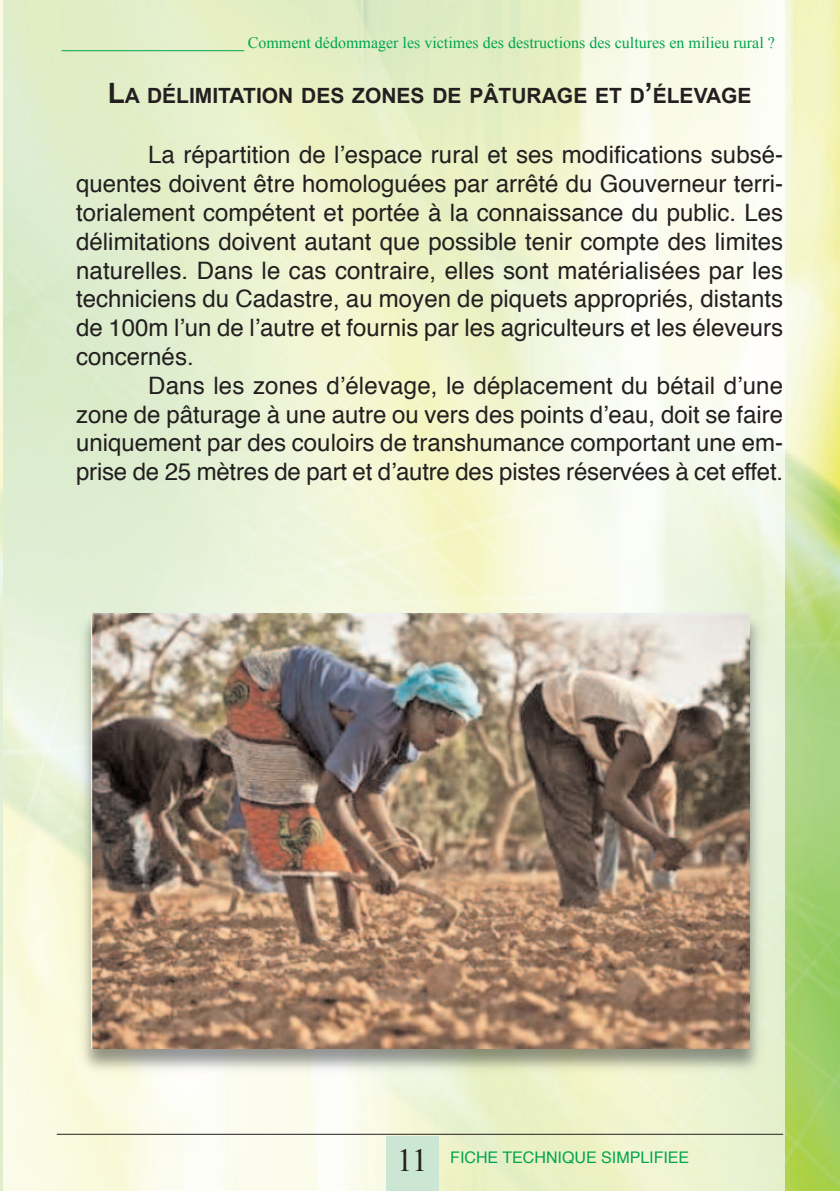
<style>
.page{position:relative;width:840px;height:1191px;background:#fff}
.page>*{position:absolute;margin:0;border:0;box-sizing:border-box;transform-origin:0 0}
.t1{font:32px "Times New Roman";color:#231f20}
.t2{font:24px/28.8px "Helvetica";letter-spacing:-.005em;color:#231f20;text-align:justify}
.t3{font:700 21px "Arial";color:#231f20}
.t4{font:16px "Times New Roman";color:#00a54f}
.t5{font:16px "Helvetica";color:#00a54f}
.s1{font-size:28px}
</style>
<div class="page">
<img style="left:3px;top:0;width:781px;height:1191px">
<img style="left:784px;top:0;width:55px;height:1191px">
<div style="left:386px;top:1136px;width:52px;height:54px;background:#cbe6d3"></div>
<hr style="left:62px;top:50px;width:182px;height:1px;background:#00a54f">
<hr style="left:57px;top:1133px;width:725px;height:1px;background:#231f20">
<img style="left:76px;top:608px;width:692px;height:470px">
<img style="left:91px;top:613px;width:657px;height:435px">
<p class="t4" style="left:248px;top:34px;width:528px">Comment dédommager les victimes des destructions des cultures en milieu rural ?</p>
<p class="t3" style="left:108px;top:84px;width:645px"><span class="s1">L</span>A DÉLIMITATION DES ZONES DE PÂTURAGE ET D<span class="s1">’</span>ÉLEVAGE</p>
<p class="t2" style="left:76px;top:142px;width:708px;text-indent:72px">La répartition de l’espace rural et ses modifications subsé&shy;quentes doivent être homologuées par arrêté du Gouverneur terri&shy;torialement compétent et portée à la connaissance du public. Les délimitations doivent autant que possible tenir compte des limites naturelles. Dans le cas contraire, elles sont matérialisées par les techniciens du Cadastre, au moyen de piquets appropriés, distants de 100m l’un de l’autre et fournis par les agriculteurs et les éleveurs concernés.</p>
<p class="t2" style="left:76px;top:373px;width:708px;text-indent:72px">Dans les zones d’élevage, le déplacement du bétail d’une zone de pâturage à une autre ou vers des points d’eau, doit se faire uniquement par des couloirs de transhumance comportant une em&shy;prise de 25 mètres de part et d’autre des pistes réservées à cet effet.</p>
<h1 class="t1" style="left:397px;top:1142px;width:32px">11</h1>
<p class="t5" style="left:450px;top:1151px;width:240px">FICHE TECHNIQUE SIMPLIFIEE</p>
</div>
